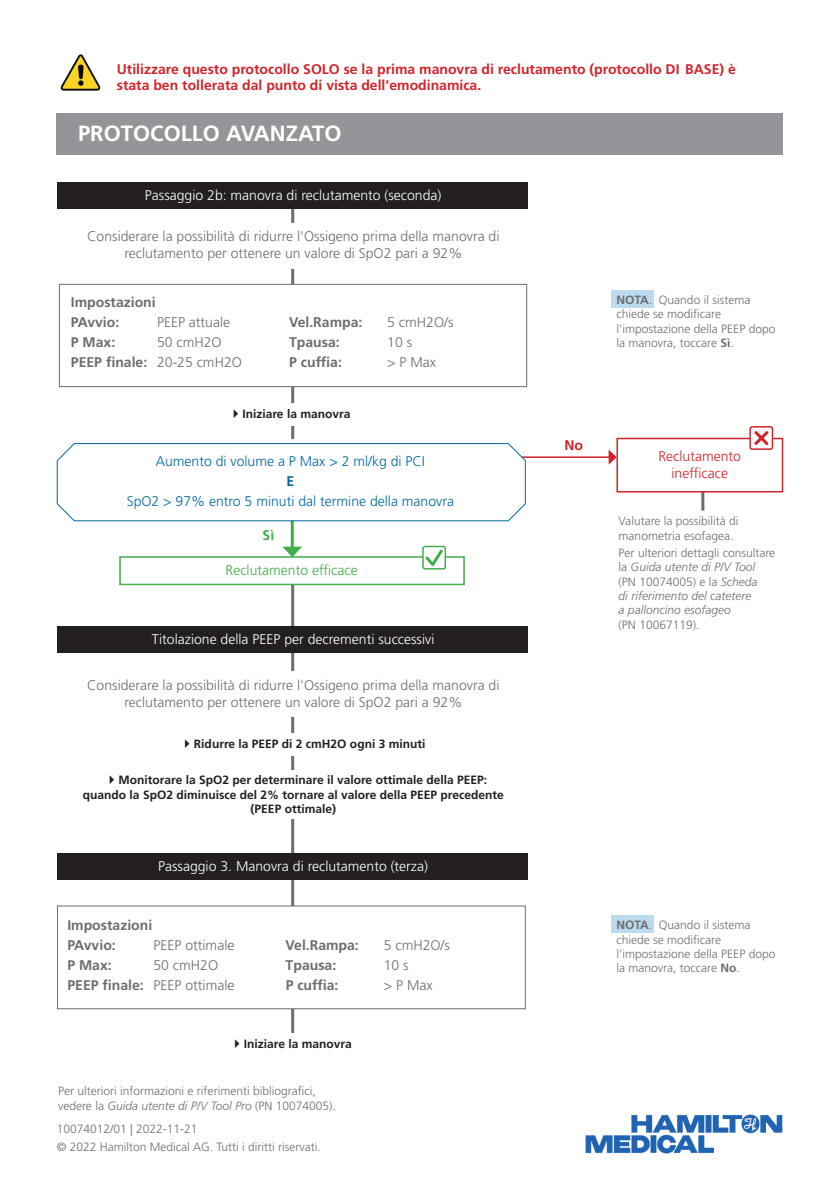
<style>
.page{position:relative;width:840px;height:1191px;background:#fff}
.page>*{position:absolute;margin:0;border:0;box-sizing:border-box;transform-origin:0 0}
.t1{font:700 22px "Frutiger LT Std";color:#fff}
.t2{font:300 14px/16.8px "Frutiger LT Std";color:#6c6d70;text-align:center}
.t3{font:700 14px/16.8px "Frutiger LT Std";color:#d1232a}
.t4{font:300 14px "Frutiger LT Std";color:#fff}
.t5{font:700 14px/20px "Frutiger LT Std";color:#6c6d70}
.t6{font:300 14px "Frutiger LT Std";color:#0067a5}
.t7{font:300 14px/16.8px "Frutiger LT Std";color:#d1232a;text-align:center}
.t8{font:300 14px "Frutiger LT Std";color:#40ae49}
.t9{font:700 14px "Frutiger LT Std";color:#40ae49}
.t10{font:700 14px "Frutiger LT Std";color:#0067a5}
.t11{font:300 12px/14.4px "Frutiger LT Std";color:#6c6d70}
.t12{font:700 12px "Frutiger LT Std";color:#231f20}
.t13{font:italic 300 12px/14.4px "Frutiger LT Std";color:#6c6d70}
.s1{font-style:inherit}
.s2{font-weight:300}
.s3{font-weight:700}
.s4{font-style:italic}
.s5{font-style:normal}
</style>
<div class="page">
<img style="left:585px;top:1114px;width:197px;height:39px">
<hr style="left:499px;top:456px;width:110px;height:2px;background:#d1232a">
<svg style="left:608px;top:449px;width:8px;height:16px"></svg>
<hr style="left:290px;top:451px;width:3px;height:98px;background:#40ae49">
<svg style="left:282px;top:546px;width:20px;height:10px"></svg>
<hr style="left:291px;top:571px;width:3px;height:468px;background:#6c6d70">
<hr style="left:291px;top:206px;width:3px;height:233px;background:#6c6d70">
<div style="left:57px;top:182px;width:470px;height:27px;background:#231f20"></div>
<div style="left:59px;top:284px;width:468px;height:103px;background:#fff;border:1px solid #6c6d70"></div>
<div style="left:58px;top:671px;width:469px;height:46px;background:#fff"></div>
<svg style="left:700px;top:492px;width:4px;height:18px"></svg>
<div style="left:616px;top:438px;width:166px;height:54px;background:#fff;border:2px solid #d1232a"></div>
<div style="left:749px;top:426px;width:23px;height:24px;border:2px solid #d1232a;border-radius:2px"></div>
<svg style="left:751px;top:428px;width:19px;height:20px"></svg>
<div style="left:119px;top:556px;width:345px;height:29px;background:#fff;border:2px solid #40ae49"></div>
<div style="left:422px;top:546px;width:24px;height:23px;border:2px solid #40ae49;border-radius:2px"></div>
<svg style="left:422px;top:547px;width:23px;height:21px"></svg>
<div style="left:136px;top:403px;width:311px;height:21px;background:#fff"></div>
<div style="left:155px;top:408px;width:273px;height:17px;background:#fff"></div>
<div style="left:57px;top:905px;width:468px;height:104px;background:#fff;border:1px solid #6c6d70"></div>
<div style="left:138px;top:1033px;width:311px;height:21px;background:#fff"></div>
<div style="left:57px;top:113px;width:725px;height:41px;background:#939598"></div>
<img style="left:60px;top:54px;width:41px;height:37px">
<div style="left:58px;top:223px;width:469px;height:45px;background:#fff"></div>
<div style="left:611px;top:291px;width:42px;height:17px;background:#bcdbee"></div>
<svg style="left:56px;top:443px;width:470px;height:79px"></svg>
<div style="left:57px;top:627px;width:470px;height:26px;background:#231f20"></div>
<div style="left:149px;top:733px;width:311px;height:21px;background:#fff"></div>
<div style="left:168px;top:739px;width:273px;height:16px;background:#fff"></div>
<div style="left:149px;top:770px;width:311px;height:21px;background:#fff"></div>
<div style="left:67px;top:790px;width:452px;height:28px;background:#fff"></div>
<div style="left:57px;top:853px;width:470px;height:26px;background:#231f20"></div>
<div style="left:611px;top:916px;width:42px;height:17px;background:#bcdbee"></div>
<p class="t3" style="left:117px;top:60px;width:620px">Utilizzare questo protocollo SOLO se la prima manovra di reclutamento (protocollo <span class="s1">DI BASE</span>) è stata ben tollerata dal punto di vista dell'emodinamica.</p>
<h1 class="t1" style="left:78px;top:121px;width:265px">PROTOCOLLO AVANZATO</h1>
<p class="t4" style="left:145px;top:187px;width:298px">Passaggio 2b: manovra di reclutamento (seconda)</p>
<p class="t2" style="left:87px;top:228px;width:413px">Considerare la possibilità di ridurre l'Ossigeno prima della manovra di reclutamento per ottenere un valore di SpO2 pari a 92%</p>
<p class="t5" style="left:71px;top:292px;width:86px">Impostazioni<br>PAvvio:</p>
<p class="t2" style="left:157px;top:314px;width:75px">PEEP attuale</p>
<p class="t5" style="left:289px;top:312px;width:75px">Vel.Rampa:</p>
<p class="t2" style="left:387px;top:314px;width:68px">5 cmH2O/s</p>
<p class="t5" style="left:71px;top:332px;width:46px">P Max:</p>
<p class="t2" style="left:157px;top:334px;width:66px">50 cmH2O</p>
<p class="t5" style="left:289px;top:332px;width:52px">Tpausa:</p>
<p class="t2" style="left:387px;top:334px;width:26px">10 s</p>
<p class="t5" style="left:71px;top:352px;width:172px">PEEP finale: <span class="s2">20-25 cmH2O</span></p>
<p class="t5" style="left:289px;top:352px;width:54px">P cuffia:</p>
<p class="t2" style="left:387px;top:354px;width:50px">&gt; P Max</p>
<p class="t12" style="left:242px;top:406px;width:109px">Iniziare la manovra</p>
<p class="t6" style="left:156px;top:453px;width:271px">Aumento di volume a P Max &gt; 2 ml/kg di PCI</p>
<p class="t10" style="left:286px;top:472px;width:9px">E</p>
<p class="t6" style="left:127px;top:493px;width:329px">SpO2 &gt; 97% entro 5 minuti dal termine della manovra</p>
<p class="t9" style="left:262px;top:527px;width:13px">Sì</p>
<p class="t8" style="left:225px;top:562px;width:133px">Reclutamento efficace</p>
<p class="t4" style="left:152px;top:631px;width:284px">Titolazione della PEEP per decrementi successivi</p>
<p class="t2" style="left:87px;top:677px;width:413px">Considerare la possibilità di ridurre l'Ossigeno prima della manovra di reclutamento per ottenere un valore di SpO2 pari a 92%</p>
<p class="t12" style="left:194px;top:737px;width:233px">Ridurre la PEEP di 2 cmH2O ogni 3 minuti</p>
<p class="t12" style="left:118px;top:773px;width:370px">Monitorare la SpO2 per determinare il valore ottimale della PEEP:</p>
<p class="t12" style="left:83px;top:787px;width:422px">quando la SpO2 diminuisce del 2% tornare al valore della PEEP precedente</p>
<p class="t12" style="left:250px;top:802px;width:87px">(PEEP ottimale)</p>
<p class="t4" style="left:158px;top:858px;width:271px">Passaggio 3. Manovra di reclutamento (terza)</p>
<p class="t5" style="left:67px;top:915px;width:86px">Impostazioni<br>PAvvio:</p>
<p class="t2" style="left:153px;top:937px;width:82px">PEEP ottimale</p>
<p class="t5" style="left:285px;top:935px;width:75px">Vel.Rampa:</p>
<p class="t2" style="left:383px;top:937px;width:68px">5 cmH2O/s</p>
<p class="t5" style="left:67px;top:955px;width:46px">P Max:</p>
<p class="t2" style="left:153px;top:957px;width:66px">50 cmH2O</p>
<p class="t5" style="left:285px;top:955px;width:52px">Tpausa:</p>
<p class="t2" style="left:383px;top:957px;width:26px">10 s</p>
<p class="t2" style="left:67px;top:977px;width:168px"><span class="s3">PEEP finale:</span> PEEP ottimale</p>
<p class="t5" style="left:285px;top:975px;width:54px">P cuffia:</p>
<p class="t2" style="left:383px;top:977px;width:50px">&gt; P Max</p>
<p class="t12" style="left:244px;top:1036px;width:109px">Iniziare la manovra</p>
<p class="t11" style="left:58px;top:1084px;width:279px">Per ulteriori informazioni e riferimenti bibliografici, vedere la <span class="s4">Guida utente di P/V Tool Pro</span> (PN 10074005).</p>
<p class="t11" style="left:57px;top:1120px;width:265px;line-height:17.2px">10074012/01 | 2022-11-21<br>© 2022 Hamilton Medical AG. Tutti i diritti riservati.</p>
<p class="t11" style="left:616px;top:293px;width:160px"><span class="s3">NOTA</span>. Quando il sistema chiede se modificare l'impostazione della PEEP dopo la manovra, toccare <span class="s3">Sì</span>.</p>
<p class="t3" style="left:564px;top:437px;width:20px">No</p>
<p class="t7" style="left:658px;top:448px;width:84px">Reclutamento inefficace</p>
<p class="t11" style="left:618px;top:514px;width:121px">Valutare la possibilità di manometria esofagea.</p>
<p class="t13" style="left:618px;top:545px;width:158px"><span class="s5">Per ulteriori dettagli consultare la</span> Guida utente di P/V Tool <span class="s5">(PN 10074005) e la</span> Scheda<br>di riferimento del catetere<br>a palloncino esofageo</p>
<p class="t11" style="left:618px;top:617px;width:82px">(PN 10067119).</p>
<p class="t11" style="left:616px;top:918px;width:160px"><span class="s3">NOTA</span>. Quando il sistema chiede se modificare l'impostazione della PEEP dopo la manovra, toccare <span class="s3">No</span>.</p>
</div>
